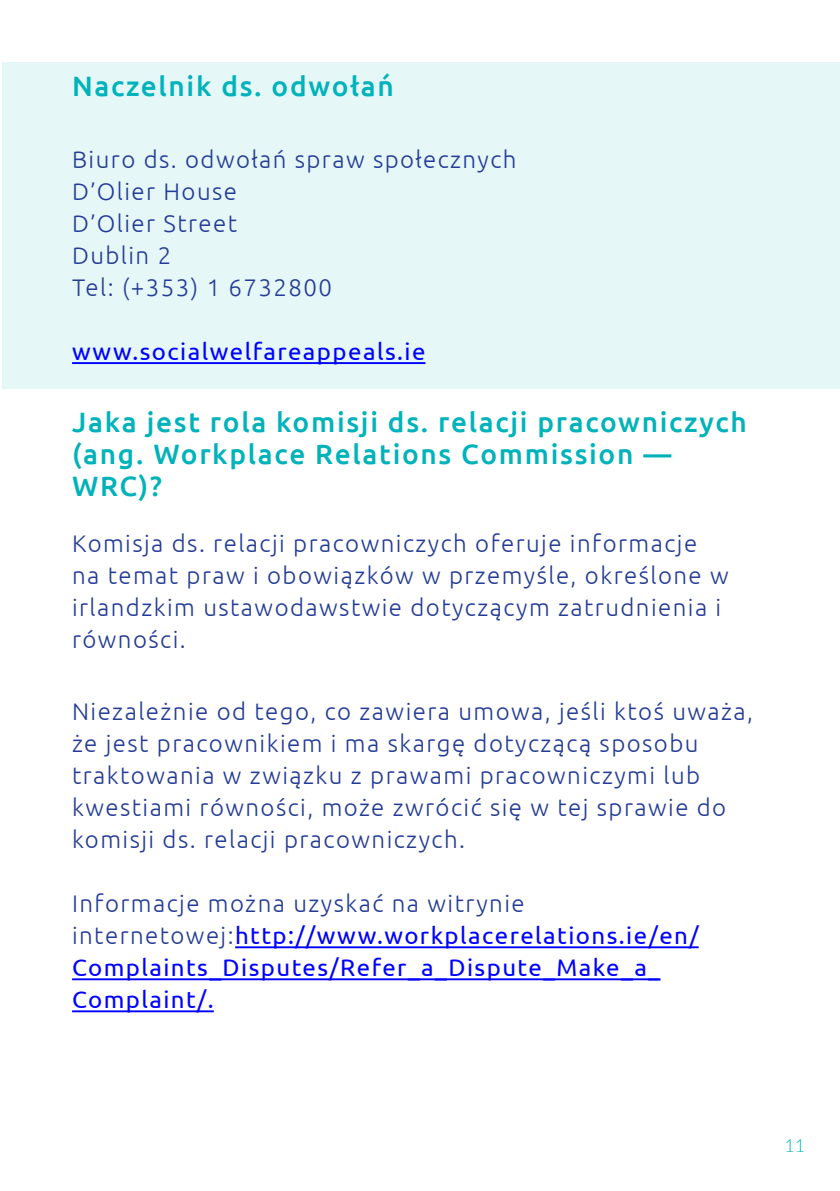
<style>
.page{position:relative;width:840px;height:1191px;background:#fff}
.page>*{position:absolute;margin:0;border:0;box-sizing:border-box;transform-origin:0 0}
.Heading_teal{font:500 28px/32px "Ubuntu";letter-spacing:.06em;color:#00b3ba}
.Heading_Pink{font:300 24px/32px "Ubuntu";letter-spacing:.06em;color:#243c96}
.Heading_Pink-2{font:24px/32px "Ubuntu";letter-spacing:.06em;color:#00f}
.t1{font:300 18px "Lato";color:#00b3ba}
.s1{font-weight:300;color:#243c96}
</style>
<div class="page">
<div style="left:2px;top:62px;width:837px;height:326px;background:#e6f7f8"></div>
<hr style="left:72px;top:362px;width:353px;height:2px;background:#00f">
<hr style="left:235px;top:946px;width:463px;height:2px;background:#00f">
<hr style="left:72px;top:978px;width:588px;height:2px;background:#00f">
<hr style="left:72px;top:1010px;width:142px;height:2px;background:#00f">
<p class="Heading_teal" style="left:72px;top:69px;width:323px">Naczelnik ds. odwołań</p>
<p class="Heading_Pink" style="left:72px;top:143px;width:446px">Biuro ds. odwołań spraw społecznych<br>D’Olier House<br>D’Olier Street<br>Dublin 2<br>Tel: (+353) 1 6732800</p>
<p class="Heading_Pink-2" style="left:72px;top:335px;width:354px">www.socialwelfareappeals.ie</p>
<p class="Heading_teal" style="left:72px;top:405px;width:676px">Jaka jest rola komisji ds. relacji pracowniczych (ang. Workplace Relations Commission —<br>WRC)?</p>
<p class="Heading_Pink" style="left:72px;top:527px;width:657px">Komisja ds. relacji pracowniczych oferuje informacje na temat praw i obowiązków w przemyśle, określone w irlandzkim ustawodawstwie dotyczącym zatrudnienia i równości.</p>
<p class="Heading_Pink" style="left:72px;top:695px;width:682px">Niezależnie od tego, co zawiera umowa, jeśli ktoś uważa, że jest pracownikiem i ma skargę dotyczącą sposobu traktowania w związku z prawami pracowniczymi lub kwestiami równości, może zwrócić się w tej sprawie do komisji ds. relacji pracowniczych.</p>
<p class="Heading_Pink-2" style="left:72px;top:887px;width:627px"><span class="s1">Informacje można uzyskać na witrynie internetowej:</span>http://www.workplacerelations.ie/en/ Complaints_Disputes/Refer_a_Dispute_Make_a_ Complaint/.</p>
<p class="t1" style="left:783px;top:1136px;width:22px">11</p>
</div>
